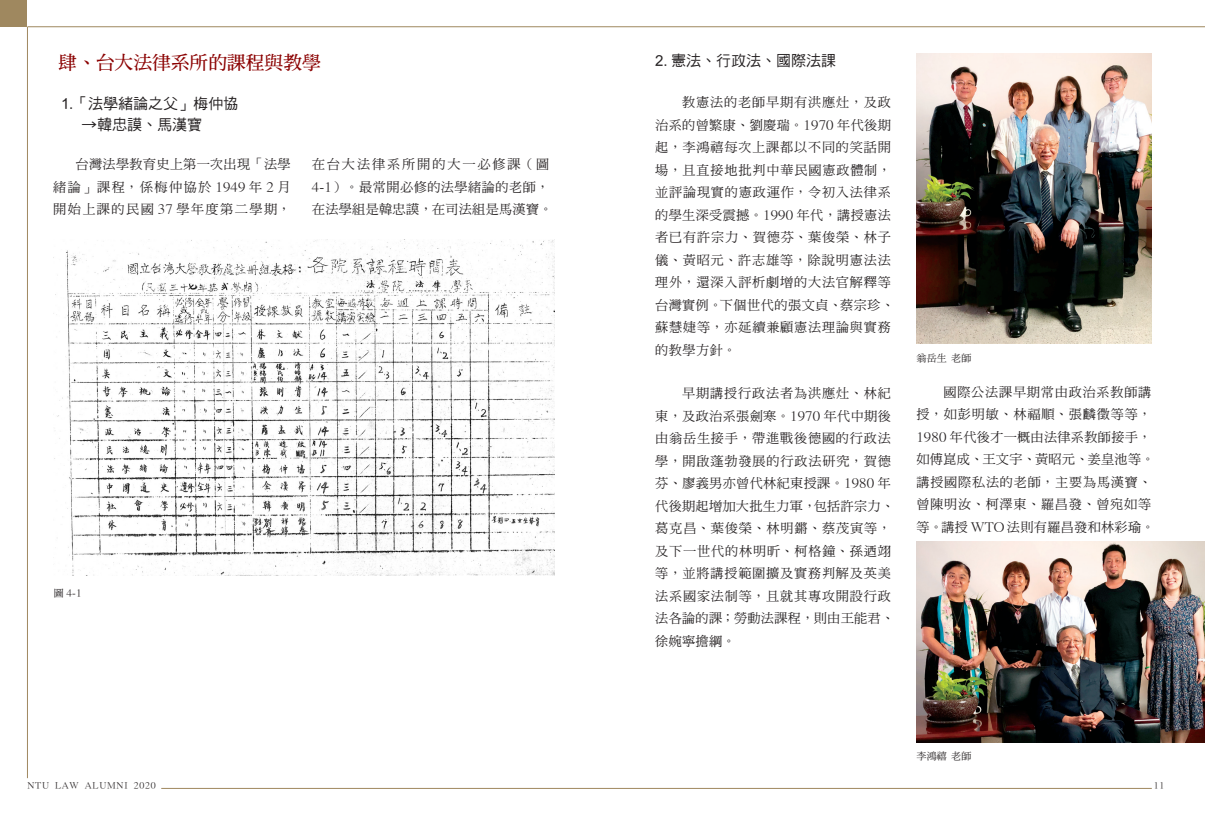
<style>
.page{position:relative;width:1205px;height:815px;background:#fff}
.page>*{position:absolute;margin:0;border:0;box-sizing:border-box;transform-origin:0 0}
.t1{font:18.75px "DF Ming Bd HKP BF";color:#8b0202}
.t2{font:15px "DF Hei Md HKP BF";color:#231f20}
.t3{font:13.12px/22.5px "DF Ming Md HKP BF";letter-spacing:.06em;color:#231f20}
.t4{font:13.12px/22.5px "DF Ming Md HKP BF";letter-spacing:.04em;color:#231f20}
.t5{font:10px "DF Ming Md HKP BF";letter-spacing:.025em;color:#231f20}
.t6{font:8.75px "DF Ming Md HKP BF";letter-spacing:.1em;color:#231f20}
</style>
<div class="page">
<hr style="left:27px;top:27px;width:1178px;height:1px;background:#9f885f">
<hr style="left:161px;top:788px;width:991px;height:1px;background:#9f885f">
<hr style="left:27px;top:27px;width:1px;height:751px;background:#9f885f">
<div style="left:0;top:0;width:27px;height:27px;background:#9f885f"></div>
<img style="left:916px;top:53px;width:235px;height:291px">
<img style="left:916px;top:541px;width:289px;height:201px">
<img style="left:53px;top:239px;width:502px;height:337px">
<p class="t1" style="left:58px;top:53px;width:264px">肆、台大法律系所的課程與教學</p>
<p class="t2" style="left:61px;top:96px;width:179px">1.「法學緒論之父」梅仲協</p>
<p class="t2" style="left:82px;top:117px;width:121px">→韓忠謨、馬漢寶</p>
<p class="t3" style="left:53px;top:153px;width:239px;text-align:justify;text-indent:22px">台灣法學教育史上第一次出現「法學緒論」課程，係梅仲協於 1949 年 2 月開始上課的民國 37 學年度第二學期，</p>
<p class="t4" style="left:312px;top:153px;width:242px">在台大法律系所開的大一必修課（圖<br>4-1）。最常開必修的法學緒論的老師，在法學組是韓忠謨，在司法組是馬漢寶。</p>
<p class="t5" style="left:54px;top:588px;width:29px">圖 4-1</p>
<p class="t2" style="left:655px;top:53px;width:182px">2. 憲法、行政法、國際法課</p>
<p class="t3" style="left:655px;top:92px;width:240px;text-indent:27px">教憲法的老師早期有洪應灶，及政治系的曾繁康、劉慶瑞。1970 年代後期起，李鴻禧每次上課都以不同的笑話開場，且直接地批判中華民國憲政體制，並評論現實的憲政運作，令初入法律系的學生深受震撼。1990 年代，講授憲法者已有許宗力、賀德芬、葉俊榮、林子儀、黃昭元、許志雄等，除說明憲法法理外，還深入評析劇增的大法官解釋等台灣實例。下個世代的張文貞、蔡宗珍、蘇慧婕等，亦延續兼顧憲法理論與實務的教學方針。</p>
<p class="t3" style="left:655px;top:383px;width:240px;text-indent:27px">早期講授行政法者為洪應灶、林紀東，及政治系張劍寒。1970 年代中期後由翁岳生接手，帶進戰後德國的行政法學，開啟蓬勃發展的行政法研究，賀德芬、廖義男亦曾代林紀東授課。1980 年代後期起增加大批生力軍，包括許宗力、葛克昌、葉俊榮、林明鏘、蔡茂寅等，及下一世代的林明昕、柯格鐘、孫迺翊等，並將講授範圍擴及實務判解及英美法系國家法制等，且就其專攻開設行政法各論的課；勞動法課程，則由王能君、徐婉寧擔綱。</p>
<p class="t3" style="left:916px;top:381px;width:240px;text-indent:27px">國際公法課早期常由政治系教師講授，如彭明敏、林福順、張麟徵等等，<br>1980 年代後才一概由法律系教師接手，如傅崑成、王文宇、黃昭元、姜皇池等。講授國際私法的老師，主要為馬漢寶、曾陳明汝、柯澤東、羅昌發、曾宛如等等。講授 WTO 法則有羅昌發和林彩瑜。</p>
<p class="t5" style="left:916px;top:353px;width:57px">翁岳生 老師</p>
<p class="t5" style="left:916px;top:750px;width:57px">李鴻禧 老師</p>
<p class="t6" style="left:27px;top:781px;width:130px">NTU LAW ALUMNI 2020</p>
<p class="t6" style="left:1154px;top:781px;width:12px">11</p>
</div>
